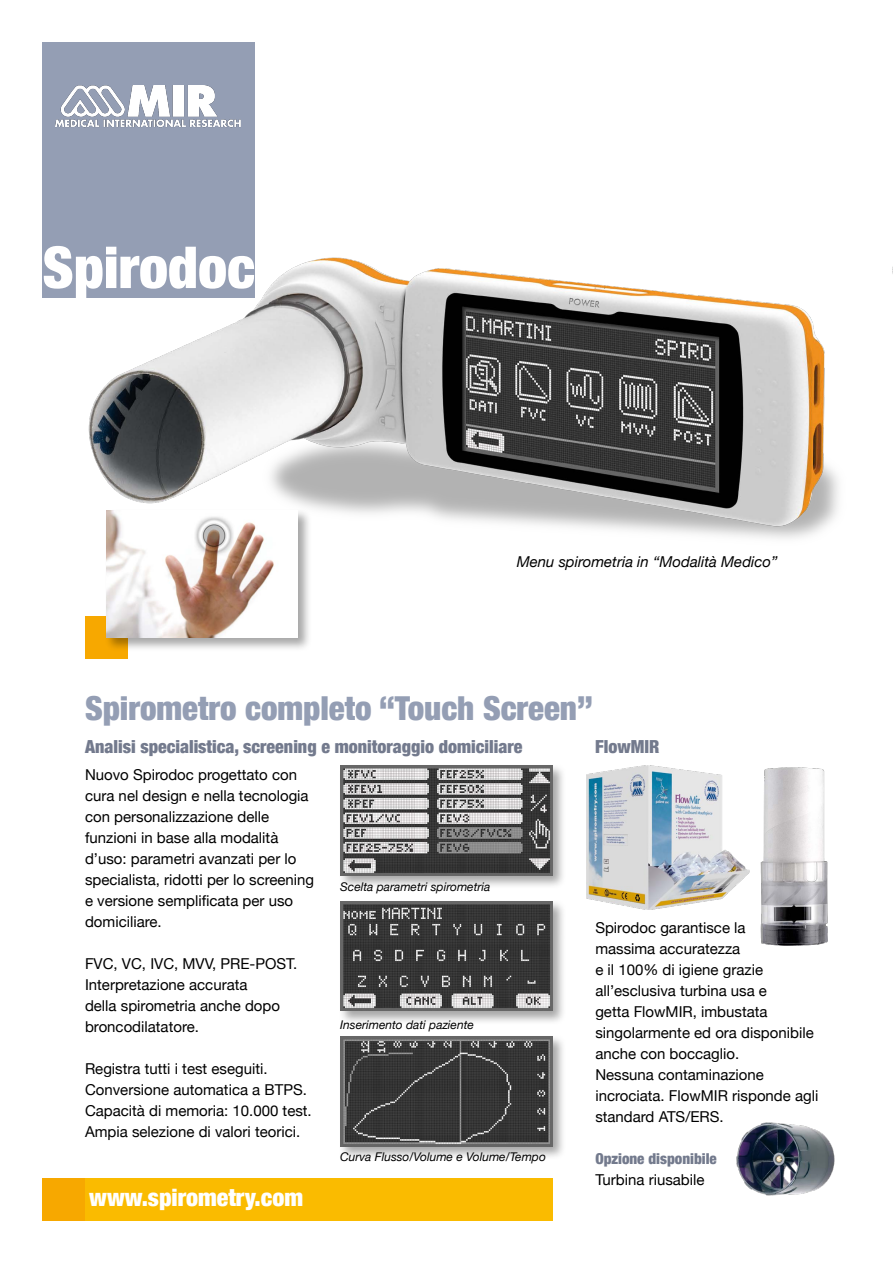
<style>
.page{position:relative;width:893px;height:1263px;background:#fff}
.page>*{position:absolute;margin:0;border:0;box-sizing:border-box;transform-origin:0 0}
.t1{font:900 condensed 57.9px "Helvetica Neue";color:#fff}
.t2{font:900 condensed 33px "Helvetica Neue";color:#949eb4}
.t3{font:900 condensed 24px "Helvetica Neue";color:#fff}
.t4{font:900 condensed 18px "Helvetica Neue";color:#737a8d}
.t5{font:15px/21px "Helvetica Neue";color:#000}
.t6{font:italic 15px "Helvetica Neue";color:#000}
.t7{font:900 condensed 15px "Helvetica Neue";color:#737a8d}
.t8{font:italic 12px "Helvetica Neue";color:#000}
</style>
<div class="page">
<img style="left:587px;top:765px;width:162px;height:144px">
<div style="left:43px;top:1178px;width:42px;height:42px;background:#f7a800"></div>
<div style="left:85px;top:1178px;width:468px;height:42px;background:#fabb00"></div>
<img style="left:760px;top:767px;width:68px;height:179px">
<div style="left:338px;top:763px;width:228px;height:126px;background:#000;opacity:.35"></div>
<img style="left:340px;top:766px;width:213px;height:109px">
<div style="left:338px;top:899px;width:229px;height:126px;background:#000;opacity:.35"></div>
<img style="left:340px;top:901px;width:213px;height:110px">
<div style="left:338px;top:1034px;width:228px;height:126px;background:#000;opacity:.35"></div>
<img style="left:340px;top:1036px;width:213px;height:110px">
<img style="left:88px;top:257px;width:751px;height:282px">
<div style="left:43px;top:43px;width:212px;height:255px;background:#949eb4"></div>
<img style="left:56px;top:85px;width:185px;height:43px">
<div style="left:85px;top:617px;width:43px;height:42px;background:#f7a800"></div>
<div style="left:104px;top:508px;width:208px;height:144px;background:#000;opacity:.35"></div>
<img style="left:106px;top:510px;width:192px;height:128px">
<img style="left:736px;top:1122px;width:99px;height:74px">
<h1 class="t1" style="left:43px;top:232px;width:214px">Spirodoc</h1>
<p class="t6" style="left:517px;top:553px;width:262px">Menu spirometria in “Modalità Medico”</p>
<h2 class="t2" style="left:85px;top:688px;width:509px">Spirometro completo “Touch Screen”</h2>
<p class="t4" style="left:85px;top:735px;width:439px">Analisi specialistica, screening e monitoraggio domiciliare</p>
<p class="t4" style="left:595px;top:735px;width:66px">FlowMIR</p>
<p class="t5" style="left:85px;top:764px;width:231px">Nuovo Spirodoc progettato con cura nel design e nella tecnologia con personalizzazione delle funzioni in base alla modalità d’uso: parametri avanzati per lo specialista, ridotti per lo screening e versione semplificata per uso domiciliare.</p>
<p class="t5" style="left:85px;top:953px;width:214px">FVC, VC, IVC, MVV, PRE-POST.<br>Interpretazione accurata<br>della spirometria anche dopo broncodilatatore.</p>
<p class="t5" style="left:85px;top:1058px;width:228px">Registra tutti i test eseguiti.<br>Conversione automatica a BTPS.<br>Capacità di memoria: 10.000 test.<br>Ampia selezione di valori teorici.</p>
<h3 class="t3" style="left:89px;top:1182px;width:215px">www.spirometry.com</h3>
<p class="t8" style="left:340px;top:880px;width:152px">Scelta parametri spirometria</p>
<p class="t8" style="left:340px;top:1017px;width:135px">Inserimento dati paziente</p>
<p class="t8" style="left:340px;top:1149px;width:207px">Curva Flusso/Volume e Volume/Tempo</p>
<p class="t5" style="left:595px;top:917px;width:225px">Spirodoc garantisce la<br>massima accuratezza<br>e il 100% di igiene grazie all’esclusiva turbina usa e<br>getta FlowMIR, imbustata singolarmente ed ora disponibile anche con boccaglio.<br>Nessuna contaminazione incrociata. FlowMIR risponde agli standard ATS/ERS.</p>
<p class="t7" style="left:595px;top:1149px;width:123px">Opzione disponibile</p>
<p class="t5" style="left:595px;top:1169px;width:111px">Turbina riusabile</p>
</div>
